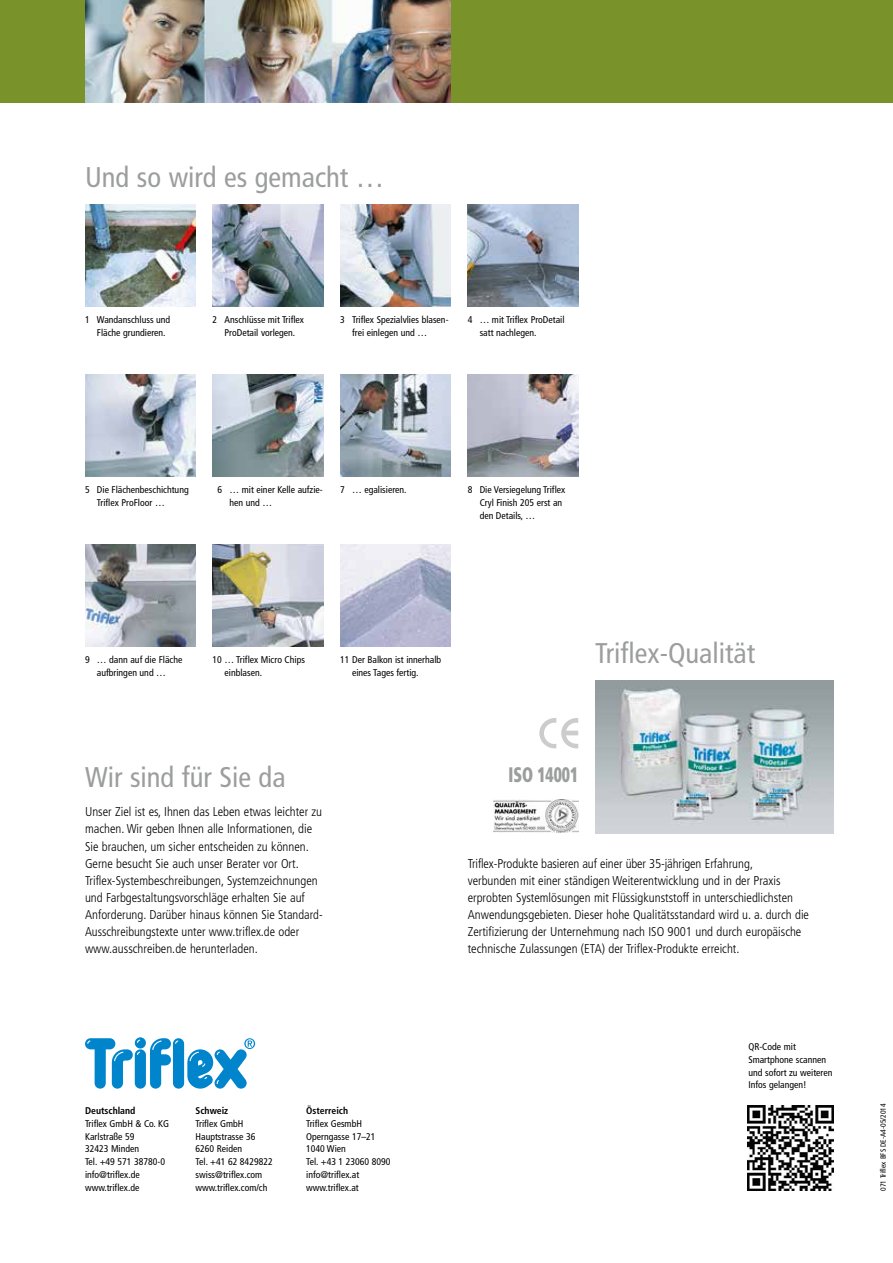
<style>
.page{position:relative;width:893px;height:1263px;background:#fff}
.page>*{position:absolute;margin:0;border:0;box-sizing:border-box;transform-origin:0 0}
.t1{font:condensed 28.5px "Frutiger LT";color:#9c9d9d}
.t2{font:900 condensed 21px "Frutiger LT";color:#9c9d9d;scale:.75 1}
.t3{font:300 condensed 12.75px/17px "Frutiger LT";color:#000}
.t4{font:condensed 9.75px/12.8px "Frutiger LT";color:#000}
.t5{font:700 condensed 9.75px "Frutiger LT";color:#000}
.t6{font:condensed 7.5px "Frutiger LT";color:#000}
</style>
<div class="page">
<div style="left:0;top:0;width:893px;height:102px;background:#799229"></div>
<img style="left:85px;top:0;width:366px;height:102px">
<img style="left:595px;top:680px;width:238px;height:153px">
<img style="left:340px;top:374px;width:111px;height:102px">
<img style="left:213px;top:374px;width:110px;height:102px">
<img style="left:85px;top:374px;width:111px;height:102px">
<img style="left:213px;top:204px;width:110px;height:102px">
<img style="left:85px;top:204px;width:111px;height:102px">
<img style="left:340px;top:204px;width:111px;height:102px">
<img style="left:468px;top:204px;width:110px;height:102px">
<img style="left:85px;top:544px;width:111px;height:102px">
<img style="left:468px;top:374px;width:110px;height:102px">
<img style="left:340px;top:544px;width:111px;height:102px">
<img style="left:213px;top:544px;width:110px;height:102px">
<svg style="left:539px;top:718px;width:39px;height:30px"></svg>
<img style="left:493px;top:799px;width:85px;height:34px">
<img style="left:748px;top:1105px;width:85px;height:86px">
<div style="left:135px;top:1049px;width:11px;height:40px;background:#0085cd;border-radius:6px"></div>
<div style="left:135px;top:1037px;width:11px;height:11px;background:#0085cd;border-radius:50%"></div>
<div style="left:173px;top:1038px;width:11px;height:51px;background:#0085cd;border-radius:6px"></div>
<svg style="left:85px;top:1038px;width:55px;height:51px"></svg>
<svg style="left:150px;top:1038px;width:28px;height:51px"></svg>
<svg style="left:187px;top:1038px;width:68px;height:51px"></svg>
<h1 class="t1" style="left:85px;top:161px;width:301px">Und so wird es gemacht …</h1>
<p class="t4" style="left:97px;top:313px;width:75px;text-indent:-12px">1 Wandanschluss und<br>Fläche grundieren.</p>
<p class="t4" style="left:213px;top:313px;width:93px;text-align:center">2 Anschlüsse mit Triflex<br>ProDetail vorlegen.</p>
<p class="t4" style="left:352px;top:313px;width:98px;text-indent:-12px">3 Triflex Spezialvlies blasen&shy;frei einlegen und …</p>
<p class="t4" style="left:480px;top:313px;width:86px;text-indent:-12px">4 … mit Triflex ProDetail satt nachlegen.</p>
<p class="t4" style="left:97px;top:483px;width:93px;text-indent:-12px">5 Die Flächenbeschichtung<br>Triflex ProFloor …</p>
<p class="t4" style="left:229px;top:483px;width:95px;text-indent:-12px">6 … mit einer Kelle aufzie&shy;hen und …</p>
<p class="t4" style="left:340px;top:483px;width:68px">7 … egalisieren.</p>
<p class="t4" style="left:480px;top:483px;width:87px;text-indent:-12px">8 Die Versiegelung Triflex<br>Cryl Finish 205 erst an den Details, …</p>
<p class="t4" style="left:85px;top:654px;width:99px;text-align:center">9 … dann auf die Fläche aufbringen und …</p>
<p class="t4" style="left:225px;top:653px;width:82px;text-indent:-12px">10 … Triflex Micro Chips einblasen.</p>
<p class="t4" style="left:352px;top:653px;width:91px;text-indent:-12px">11 Der Balkon ist innerhalb eines Tages fertig.</p>
<h1 class="t1" style="left:595px;top:637px;width:161px">Triflex-Qualität</h1>
<h1 class="t1" style="left:85px;top:760px;width:202px">Wir sind für Sie da</h1>
<p class="t3" style="left:85px;top:804px;width:239px">Unser Ziel ist es, Ihnen das Leben etwas leichter zu machen. Wir geben Ihnen alle Informationen, die Sie brauchen, um sicher entscheiden zu können.<br>Gerne besucht Sie auch unser Berater vor Ort.<br>Triflex-Systembeschreibungen, Systemzeichnungen und Farbgestaltungsvorschläge erhalten Sie auf Anforderung. Darüber hinaus können Sie Standard-Ausschreibungstexte unter www.triflex.de oder www.ausschreiben.de herunterladen.</p>
<h2 class="t2" style="left:508px;top:762px;width:95px">ISO 14001</h2>
<p class="t3" style="left:468px;top:855px;width:343px">Triflex-Produkte basieren auf einer über 35-jährigen Erfahrung,<br>verbunden mit einer ständigen Weiterentwicklung und in der Praxis erprobten Systemlösungen mit Flüssigkunststoff in unterschiedlichsten Anwendungsgebieten. Dieser hohe Qualitätsstandard wird u. a. durch die Zertifizierung der Unternehmung nach ISO 9001 und durch europäische technische Zulassungen (ETA) der Triflex-Produkte erreicht.</p>
<p class="t5" style="left:85px;top:1105px;width:52px">Deutschland</p>
<p class="t4" style="left:85px;top:1117px;width:86px">Triflex GmbH &amp; Co. KG<br>Karlstraße 59<br>32423 Minden<br>Tel. +49 571 38780-0 info@triflex.de www.triflex.de</p>
<p class="t5" style="left:196px;top:1105px;width:34px">Schweiz</p>
<p class="t4" style="left:196px;top:1117px;width:79px">Triflex GmbH<br>Hauptstrasse 36<br>6260 Reiden<br>Tel. +41 62 8429822 swiss@triflex.com www.triflex.com/ch</p>
<p class="t5" style="left:306px;top:1105px;width:43px">Österreich</p>
<p class="t4" style="left:306px;top:1117px;width:86px">Triflex GesmbH<br>Operngasse 17–21<br>1040 Wien<br>Tel. +43 1 23060 8090 info@triflex.at www.triflex.at</p>
<p class="t4" style="left:748px;top:1040px;width:86px">QR-Code mit<br>Smartphone scannen und sofort zu weiteren<br>Infos gelangen!</p>
<p class="t6" style="left:879px;top:1191px;width:89px;rotate:-90deg">071 Triflex BFS DE-A4-05/2014</p>
</div>
